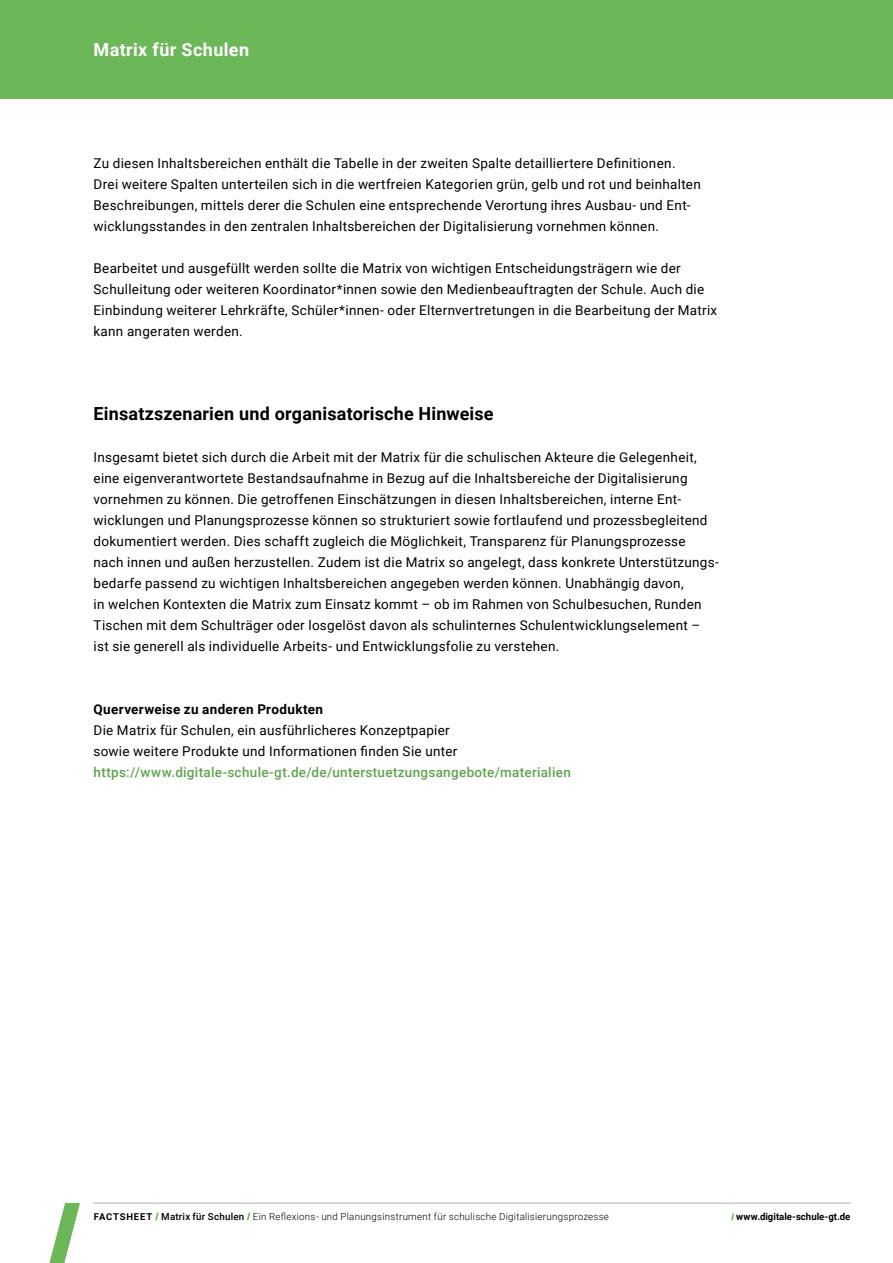
<style>
.page{position:relative;width:893px;height:1263px;background:#fff}
.page>*{position:absolute;margin:0;border:0;box-sizing:border-box;transform-origin:0 0}
.t1{font:700 18px "Roboto";letter-spacing:.01em;color:#000}
.t2{font:700 18px "Roboto";letter-spacing:.02em;color:#fff}
.t3{font:13.5px/21px "Roboto";letter-spacing:.02em;color:#000}
.t4{font:500 13.5px "Roboto";letter-spacing:.02em;color:#5fa44f}
.t5{font:700 13.5px "Roboto";letter-spacing:.025em;color:#000}
.t6{font:300 9.75px "Roboto";letter-spacing:.025em;color:#000}
.t7{font:700 9.75px "Roboto";letter-spacing:.005em;color:#000}
.s1{font-weight:700;font-size:9.45px}
.s2{font-weight:500}
</style>
<div class="page">
<svg style="left:731px;top:1213px;width:3px;height:7px"></svg>
<hr style="left:94px;top:1203px;width:756px;height:1px;background:#b1b2b3">
<div style="left:0;top:0;width:893px;height:99px;background:#6cb758"></div>
<svg style="left:49px;top:1203px;width:31px;height:60px"></svg>
<svg style="left:155px;top:1212px;width:4px;height:8px"></svg>
<svg style="left:247px;top:1212px;width:3px;height:8px"></svg>
<h1 class="t2" style="left:94px;top:37px;width:157px">Matrix für Schulen</h1>
<p class="t3" style="left:94px;top:152px;width:609px">Zu diesen Inhaltsbereichen enthält die Tabelle in der zweiten Spalte detailliertere Definitionen.<br>Drei weitere Spalten unterteilen sich in die wertfreien Kategorien grün, gelb und rot und beinhalten Beschreibungen, mittels derer die Schulen eine entsprechende Verortung ihres Ausbau- und Ent&shy;wicklungsstandes in den zentralen Inhaltsbereichen der Digitalisierung vornehmen können.</p>
<p class="t3" style="left:94px;top:257px;width:625px">Bearbeitet und ausgefüllt werden sollte die Matrix von wichtigen Entscheidungsträgern wie der Schulleitung oder weiteren Koordinator*innen sowie den Medienbeauftragten der Schule. Auch die Einbindung weiterer Lehrkräfte, Schüler*innen- oder Elternvertretungen in die Bearbeitung der Matrix kann angeraten werden.</p>
<h1 class="t1" style="left:94px;top:401px;width:401px">Einsatzszenarien und organisatorische Hinweise</h1>
<p class="t3" style="left:94px;top:446px;width:626px">Insgesamt bietet sich durch die Arbeit mit der Matrix für die schulischen Akteure die Gelegenheit, eine eigenverantwortete Bestandsaufnahme in Bezug auf die Inhaltsbereiche der Digitalisierung vornehmen zu können. Die getroffenen Einschätzungen in diesen Inhaltsbereichen, interne Ent&shy;wicklungen und Planungsprozesse können so strukturiert sowie fortlaufend und prozessbegleitend dokumentiert werden. Dies schafft zugleich die Möglichkeit, Transparenz für Planungsprozesse nach innen und außen herzustellen. Zudem ist die Matrix so angelegt, dass konkrete Unterstützungs&shy;bedarfe passend zu wichtigen Inhaltsbereichen angegeben werden können. Unabhängig davon,<br>in welchen Kontexten die Matrix zum Einsatz kommt – ob im Rahmen von Schulbesuchen, Runden Tischen mit dem Schulträger oder losgelöst davon als schulinternes Schulentwicklungselement – ist sie generell als individuelle Arbeits- und Entwicklungsfolie zu verstehen.</p>
<p class="t5" style="left:94px;top:700px;width:231px">Querverweise zu anderen Produkten</p>
<p class="t3" style="left:94px;top:719px;width:365px">Die Matrix für Schulen, ein ausführlicheres Konzeptpapier sowie weitere Produkte und Informationen finden Sie unter</p>
<p class="t4" style="left:94px;top:763px;width:479px">https://www.digitale-schule-gt.de/de/unterstuetzungsangebote/materialien</p>
<p class="t6" style="left:94px;top:1210px;width:517px"><span class="s1">FACTSHEET</span> <span class="s2">Matrix für Schulen</span> Ein Reflexions- und Planungsinstrument für schulische Digitalisierungsprozesse</p>
<p class="t7" style="left:736px;top:1209px;width:116px">www.digitale-schule-gt.de</p>
</div>
